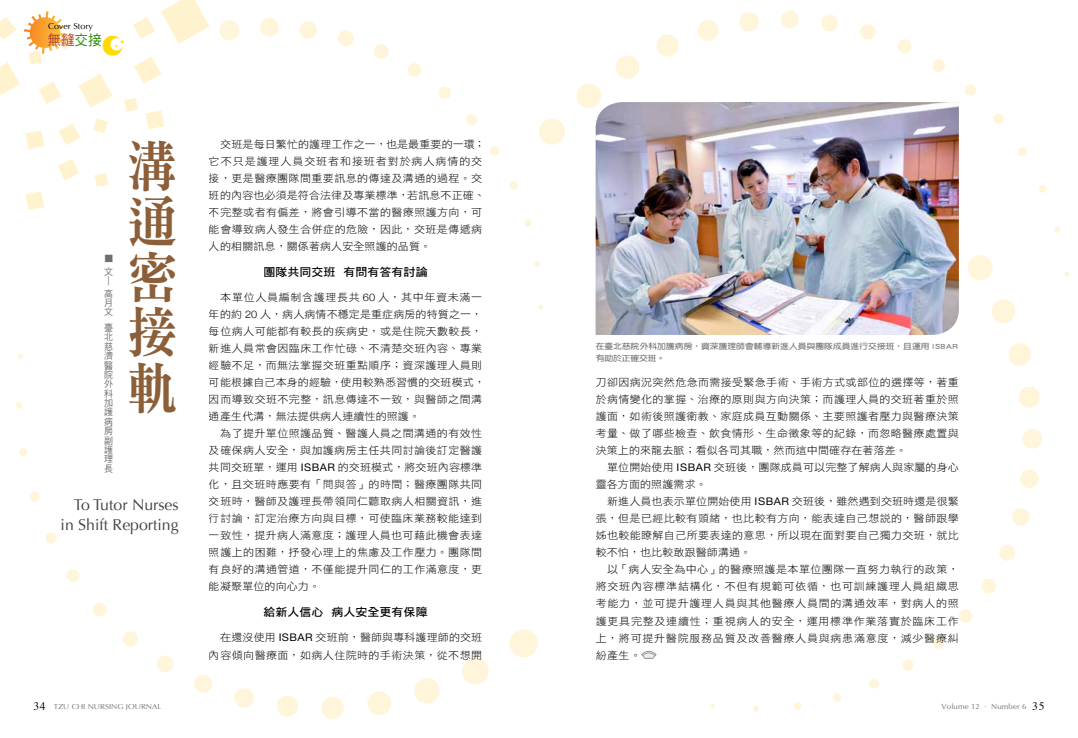
<style>
.page{position:relative;width:1078px;height:738px;background:#fff}
.page>*{position:absolute;margin:0;border:0;box-sizing:border-box;transform-origin:0 0}
.t1{font:55.4px/55.4px "DF Ming Std W9";color:#8c5f38;text-align:justify;scale:.9 1}
.t2{font:15.7px/20px "Optima";color:#404042;text-align:right}
.t3{font:14.2px "DF Hei Std W5";color:#b34529;scale:.95 1}
.t4{font:11.4px "DF Hei Std W7";color:#000;scale:1.05 1}
.t5{font:11.4px "Times";color:#000}
.t6{font:10.4px/17px "DF Hei Std W3";letter-spacing:.04em;color:#000;text-align:justify;scale:1.05 1}
.t7{font:10.4px/17px "DF Hei Std W3";letter-spacing:.01em;color:#000;scale:1.05 1}
.t8{font:9.4px/9.4px "DF Hei Std W5";color:#6d6e71;scale:.96 1}
.t9{font:500 9px "Lin Gothic";color:#6d6e71}
.t10{font:8.6px "Optima";color:#000;scale:1.05 1}
.t11{font:7.8px/11.8px "DF Yuan Std W7";letter-spacing:.01em;color:#6d6e71;scale:1.11 1}
.t12{font:7.5px "Optima";letter-spacing:.01em;color:#6d6e71;scale:1.06 1}
.t13{font:7.2px "Optima";color:#6d6e71;scale:1.11 1}
.s1{color:#268c00}
.s2{font-family:"Helvetica Neue";font-weight:300}
.s3{font-family:"Helvetica Neue"}
</style>
<div class="page">
<svg style="left:58px;top:159px;width:21px;height:21px"></svg>
<svg style="left:26px;top:191px;width:18px;height:19px"></svg>
<svg style="left:94px;top:173px;width:14px;height:13px"></svg>
<svg style="left:539px;top:118px;width:26px;height:27px"></svg>
<svg style="left:576px;top:83px;width:25px;height:25px"></svg>
<svg style="left:616px;top:55px;width:23px;height:24px"></svg>
<svg style="left:656px;top:34px;width:23px;height:23px"></svg>
<div style="left:697px;top:20px;width:21px;height:21px;background:#fff5db;border-radius:50%"></div>
<svg style="left:739px;top:12px;width:20px;height:20px"></svg>
<svg style="left:780px;top:10px;width:19px;height:19px"></svg>
<svg style="left:821px;top:14px;width:17px;height:17px"></svg>
<svg style="left:860px;top:24px;width:16px;height:16px"></svg>
<svg style="left:897px;top:39px;width:15px;height:14px"></svg>
<svg style="left:932px;top:59px;width:13px;height:13px"></svg>
<svg style="left:964px;top:84px;width:12px;height:12px"></svg>
<svg style="left:993px;top:113px;width:11px;height:11px"></svg>
<svg style="left:1018px;top:147px;width:9px;height:9px"></svg>
<svg style="left:1039px;top:185px;width:7px;height:8px"></svg>
<svg style="left:1053px;top:226px;width:7px;height:7px"></svg>
<svg style="left:1064px;top:271px;width:5px;height:5px"></svg>
<svg style="left:967px;top:255px;width:26px;height:25px"></svg>
<svg style="left:991px;top:299px;width:24px;height:24px"></svg>
<div style="left:1008px;top:343px;width:22px;height:22px;background:#fff5db;border-radius:50%"></div>
<svg style="left:1018px;top:386px;width:22px;height:22px"></svg>
<svg style="left:1022px;top:429px;width:20px;height:20px"></svg>
<svg style="left:1020px;top:469px;width:19px;height:19px"></svg>
<svg style="left:1012px;top:508px;width:18px;height:18px"></svg>
<svg style="left:999px;top:545px;width:17px;height:16px"></svg>
<svg style="left:981px;top:578px;width:15px;height:16px"></svg>
<svg style="left:959px;top:609px;width:14px;height:14px"></svg>
<svg style="left:932px;top:636px;width:13px;height:13px"></svg>
<svg style="left:902px;top:660px;width:11px;height:11px"></svg>
<svg style="left:869px;top:678px;width:10px;height:10px"></svg>
<svg style="left:832px;top:692px;width:9px;height:9px"></svg>
<svg style="left:793px;top:701px;width:8px;height:8px"></svg>
<svg style="left:753px;top:706px;width:6px;height:5px"></svg>
<svg style="left:710px;top:703px;width:5px;height:5px"></svg>
<svg style="left:219px;top:20px;width:21px;height:20px"></svg>
<svg style="left:260px;top:18px;width:19px;height:19px"></svg>
<svg style="left:300px;top:21px;width:17px;height:18px"></svg>
<svg style="left:338px;top:30px;width:16px;height:16px"></svg>
<svg style="left:374px;top:44px;width:15px;height:15px"></svg>
<svg style="left:407px;top:63px;width:14px;height:14px"></svg>
<svg style="left:438px;top:86px;width:13px;height:13px"></svg>
<svg style="left:466px;top:114px;width:11px;height:12px"></svg>
<svg style="left:490px;top:146px;width:10px;height:10px"></svg>
<svg style="left:509px;top:181px;width:9px;height:9px"></svg>
<div style="left:524px;top:219px;width:7px;height:8px;background:#fff5db;border-radius:50%"></div>
<svg style="left:533px;top:260px;width:7px;height:7px"></svg>
<svg style="left:538px;top:305px;width:5px;height:4px"></svg>
<svg style="left:509px;top:629px;width:29px;height:29px"></svg>
<svg style="left:462px;top:658px;width:27px;height:27px"></svg>
<svg style="left:414px;top:678px;width:26px;height:25px"></svg>
<svg style="left:367px;top:691px;width:25px;height:24px"></svg>
<svg style="left:321px;top:697px;width:23px;height:22px"></svg>
<svg style="left:277px;top:695px;width:21px;height:22px"></svg>
<svg style="left:234px;top:688px;width:20px;height:20px"></svg>
<svg style="left:194px;top:674px;width:19px;height:19px"></svg>
<svg style="left:157px;top:655px;width:17px;height:17px"></svg>
<svg style="left:123px;top:631px;width:15px;height:16px"></svg>
<svg style="left:93px;top:602px;width:14px;height:15px"></svg>
<svg style="left:67px;top:569px;width:13px;height:13px"></svg>
<svg style="left:45px;top:532px;width:12px;height:11px"></svg>
<svg style="left:30px;top:491px;width:10px;height:10px"></svg>
<svg style="left:19px;top:447px;width:9px;height:9px"></svg>
<svg style="left:15px;top:402px;width:8px;height:7px"></svg>
<svg style="left:18px;top:354px;width:6px;height:5px"></svg>
<svg style="left:0;top:0;width:209px;height:149px"></svg>
<svg style="left:641px;top:650px;width:15px;height:8px"></svg>
<img style="left:595px;top:102px;width:363px;height:232px">
<p class="t10" style="left:48px;top:21px;width:44px">Cover Story</p>
<h3 class="t3" style="left:47px;top:32px;width:58px">無縫<span class="s1">交接</span></h3>
<h1 class="t1" style="left:127px;top:137px;width:55px">溝通密接軌</h1>
<p class="t6" style="left:209px;top:135px;width:264px;text-align:left;text-indent:11px">交班是每日繁忙的護理工作之一，也是最重要的一環；它不只是護理人員交班者和接班者對於病人病情的交接，更是醫療團隊間重要訊息的傳達及溝通的過程。交班的內容也必須是符合法律及專業標準，若訊息不正確、不完整或者有偏差，將會引導不當的醫療照護方向，可能會導致病人發生合併症的危險，因此，交班是傳遞病人的相關訊息，關係著病人安全照護的品質。</p>
<p class="t9" style="left:113px;top:254px;width:10px;rotate:90deg">■</p>
<p class="t8" style="left:104px;top:266px;width:10px">文｜</p>
<p class="t8" style="left:104px;top:288px;width:10px">高月文</p>
<p class="t8" style="left:104px;top:322px;width:11px;text-align:justify">臺北慈濟醫院外科加護病房副護理長</p>
<p class="t4" style="left:263px;top:265px;width:158px">團隊共同交班 有問有答有討論</p>
<p class="t6" style="left:209px;top:288px;width:264px;text-align:left;text-indent:11px">本單位人員編制含護理長共 <span class="s2">60</span> 人，其中年資未滿一年的約 <span class="s2">20</span> 人，病人病情不穩定是重症病房的特質之一，每位病人可能都有較長的疾病史，或是住院天數較長，新進人員常會因臨床工作忙碌、不清楚交班內容、專業經驗不足，而無法掌握交班重點順序；資深護理人員則可能根據自己本身的經驗，使用較熟悉習慣的交班模式，因而導致交班不完整，訊息傳達不一致，與醫師之間溝通產生代溝，無法提供病人連續性的照護。</p>
<p class="t6" style="left:209px;top:424px;width:262px;text-indent:11px">為了提升單位照護品質、醫護人員之間溝通的有效性及確保病人安全，與加護病房主任共同討論後訂定醫護共同交班單，運用 <span class="s3">ISBAR</span> 的交班模式，將交班內容標準化，且交班時應要有「問與答」的時間；醫療團隊共同交班時，醫師及護理長帶領同仁聽取病人相關資訊，進行討論，訂定治療方向與目標，可使臨床業務較能達到一致性，提升病人滿意度；護理人員也可藉此機會表達照護上的困難，抒發心理上的焦慮及工作壓力。團隊間有良好的溝通管道，不僅能提升同仁的工作滿意度，更能凝聚單位的向心力。</p>
<p class="t4" style="left:263px;top:605px;width:158px">給新人信心 病人安全更有保障</p>
<p class="t6" style="left:209px;top:628px;width:262px;text-align:right">在還沒使用 <span class="s3">ISBAR</span> 交班前，醫師與專科護理師的交班內容傾向醫療面，如病人住院時的手術決策，從不想開</p>
<h2 class="t2" style="left:61px;top:494px;width:119px">To Tutor Nurses in Shift Reporting</h2>
<p class="t11" style="left:595px;top:340px;width:327px">在臺北慈院外科加護病房，資深護理師會輔導新進人員與團隊成員進行交接班，且運用 ISBAR有助於正確交班。</p>
<p class="t6" style="left:595px;top:373px;width:347px">刀卻因病況突然危急而需接受緊急手術、手術方式或部位的選擇等，著重於病情變化的掌握、治療的原則與方向決策；而護理人員的交班著重於照護面，如術後照護衛教、家庭成員互動關係、主要照護者壓力與醫療決策考量、做了哪些檢查、飲食情形、生命徵象等的紀錄，而忽略醫療處置與決策上的來龍去脈；看似各司其職，然而這中間確存在著落差。</p>
<p class="t7" style="left:595px;top:458px;width:347px;text-indent:11px">單位開始使用 <span class="s3">ISBAR</span> 交班後，團隊成員可以完整了解病人與家屬的身心靈各方面的照護需求。</p>
<p class="t6" style="left:595px;top:492px;width:347px;text-indent:11px">新進人員也表示單位開始使用 <span class="s3">ISBAR</span> 交班後，雖然遇到交班時還是很緊張，但是已經比較有頭緒，也比較有方向，能表達自己想說的，醫師跟學姊也較能瞭解自己所要表達的意思，所以現在面對要自己獨力交班，就比較不怕，也比較敢跟醫師溝通。</p>
<p class="t6" style="left:595px;top:560px;width:347px;text-indent:11px">以「病人安全為中心」的醫療照護是本單位團隊一直努力執行的政策，將交班內容標準結構化，不但有規範可依循，也可訓練護理人員組織思考能力，並可提升護理人員與其他醫療人員間的溝通效率，對病人的照護更具完整及連續性；重視病人的安全，運用標準作業落實於臨床工作上，將可提升醫院服務品質及改善醫療人員與病患滿意度，減少醫療糾紛產生。</p>
<p class="t5" style="left:33px;top:694px;width:14px">34</p>
<p class="t12" style="left:941px;top:701px;width:38px">Volume 12</p>
<p class="t5" style="left:1031px;top:695px;width:14px">35</p>
<p class="t13" style="left:54px;top:701px;width:98px">TZU CHI NURSING JOURNAL</p>
<p class="t12" style="left:991px;top:701px;width:35px">Number 6</p>
</div>
